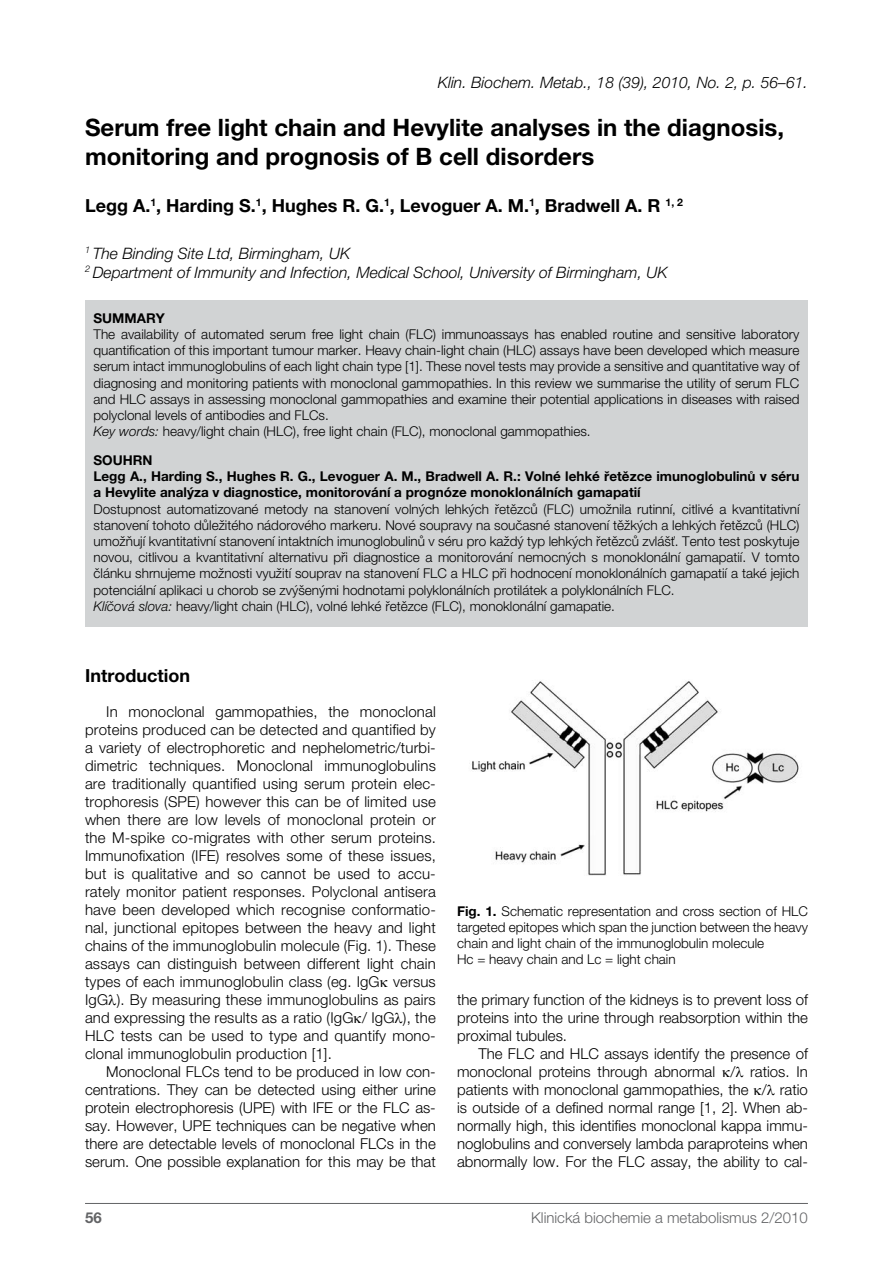
<style>
.page{position:relative;width:893px;height:1263px;background:#fff}
.page>*{position:absolute;margin:0;border:0;box-sizing:border-box;transform-origin:0 0}
.t1{font:700 24px/28.8px "Helvetica Neue CE";color:#000}
.t2{font:700 18px "Helvetica Neue CE";color:#000}
.t3{font:italic 300 15.75px/18.9px "Helvetica Neue CE";color:#000}
.t4{font:300 15px/18px "Helvetica Neue CE";color:#000;text-align:justify}
.t5{font:300 15px "Helvetica Neue CE";color:#636466}
.t6{font:700 15px "Helvetica Neue CE";color:#636466}
.t7{font:300 13.5px/16.2px "Helvetica Neue CE";color:#000}
.t8{font:700 13.5px/16.2px "Helvetica Neue CE";color:#000}
.s1{font-style:italic}
.s2{font-weight:700}
</style>
<div class="page">
<hr style="left:85px;top:1203px;width:723px;height:1px;background:#636466">
<div style="left:85px;top:300px;width:723px;height:326px;background:#d1d3d4"></div>
<img style="left:469px;top:681px;width:330px;height:195px">
<p class="t3" style="left:438px;top:73px;width:372px">Klin. Biochem. Metab., 18 (39), 2010, No. 2, p. 56–61.</p>
<h1 class="t1" style="left:85px;top:113px;width:700px">Serum free light chain and Hevylite analyses in the diagnosis, monitoring and prognosis of B cell disorders</h1>
<p class="t2" style="left:85px;top:196px;width:599px">Legg A.<sup>1</sup>, Harding S.<sup>1</sup>, Hughes R. G.<sup>1</sup>, Levoguer A. M.<sup>1</sup>, Bradwell A. R <sup>1,</sup> <sup>2</sup></p>
<p class="t3" style="left:85px;top:244px;width:584px"><sup>1</sup> The Binding Site Ltd, Birmingham, UK<br><sup>2</sup> Department of Immunity and Infection, Medical School, University of Birmingham, UK</p>
<p class="t8" style="left:94px;top:310px;width:73px">SUMMARY</p>
<p class="t7" style="left:94px;top:326px;width:707px">The availability of automated serum free light chain (FLC) immunoassays has enabled routine and sensitive laboratory quantification of this important tumour marker. Heavy chain-light chain (HLC) assays have been developed which measure serum intact immunoglobulins of each light chain type [1]. These novel tests may provide a sensitive and quantitative way of diagnosing and monitoring patients with monoclonal gammopathies. In this review we summarise the utility of serum FLC and HLC assays in assessing monoclonal gammopathies and examine their potential applications in diseases with raised polyclonal levels of antibodies and FLCs.<br><span class="s1">Key words:</span> heavy/light chain (HLC), free light chain (FLC), monoclonal gammopathies.</p>
<p class="t8" style="left:94px;top:452px;width:707px">SOUHRN<br>Legg A., Harding S., Hughes R. G., Levoguer A. M., Bradwell A. R.: Volné lehké řetězce imunoglobulinů v séru a Hevylite analýza v diagnostice, monitorování a prognóze monoklonálních gamapatií</p>
<p class="t7" style="left:94px;top:501px;width:707px">Dostupnost automatizované metody na stanovení volných lehkých řetězců (FLC) umožnila rutinní, citlivé a kvantitativní stanovení tohoto důležitého nádorového markeru. Nové soupravy na současné stanovení těžkých a lehkých řetězců (HLC) umožňují kvantitativní stanovení intaktních imunoglobulinů v séru pro každý typ lehkých řetězců zvlášť. Tento test poskytuje novou, citlivou a kvantitativní alternativu při diagnostice a monitorování nemocných s monoklonální gamapatií. V tomto článku shrnujeme možnosti využití souprav na stanovení FLC a HLC při hodnocení monoklonálních gamapatií a také jejich potenciální aplikaci u chorob se zvýšenými hodnotami polyklonálních protilátek a polyklonálních FLC.<br><span class="s1">Klíčová slova:</span> heavy/light chain (HLC), volné lehké řetězce (FLC), monoklonální gamapatie.</p>
<p class="t2" style="left:85px;top:665px;width:106px">Introduction</p>
<p class="t4" style="left:85px;top:702px;width:352px;text-indent:21px">In monoclonal gammopathies, the monoclonal proteins produced can be detected and quantified by a variety of electrophoretic and nephelometric/turbi&shy;dimetric techniques. Monoclonal immunoglobulins are traditionally quantified using serum protein elec&shy;trophoresis (SPE) however this can be of limited use when there are low levels of monoclonal protein or the M-spike co-migrates with other serum proteins.<br>Immunofixation (IFE) resolves some of these issues, but is qualitative and so cannot be used to accu&shy;rately monitor patient responses. Polyclonal antisera have been developed which recognise conformatio&shy;nal, junctional epitopes between the heavy and light chains of the immunoglobulin molecule (Fig. 1). These assays can distinguish between different light chain types of each immunoglobulin class (eg. IgG versus IgG ). By measuring these immunoglobulins as pairs and expressing the results as a ratio (IgG / IgG ), the HLC tests can be used to type and quantify mono&shy;clonal immunoglobulin production [1].</p>
<p class="t4" style="left:85px;top:1062px;width:352px;text-indent:21px">Monoclonal FLCs tend to be produced in low con&shy;centrations. They can be detected using either urine protein electrophoresis (UPE) with IFE or the FLC as&shy;say. However, UPE techniques can be negative when there are detectable levels of monoclonal FLCs in the serum. One possible explanation for this may be that</p>
<p class="t7" style="left:457px;top:903px;width:352px"><span class="s2">Fig. 1.</span> Schematic representation and cross section of HLC targeted epitopes which span the junction between the heavy chain and light chain of the immunoglobulin molecule<br>Hc = heavy chain and Lc = light chain</p>
<p class="t4" style="left:457px;top:991px;width:352px">the primary function of the kidneys is to prevent loss of proteins into the urine through reabsorption within the proximal tubules.</p>
<p class="t4" style="left:457px;top:1045px;width:352px;text-indent:21px">The FLC and HLC assays identify the presence of monoclonal proteins through abnormal / ratios. In patients with monoclonal gammopathies, the / ratio is outside of a defined normal range [1, 2]. When ab&shy;normally high, this identifies monoclonal kappa immu&shy;noglobulins and conversely lambda paraproteins when abnormally low. For the FLC assay, the ability to cal-</p>
<p class="t6" style="left:85px;top:1209px;width:18px">56</p>
<p class="t5" style="left:531px;top:1209px;width:278px">Klinická biochemie a metabolismus 2/2010</p>
</div>
